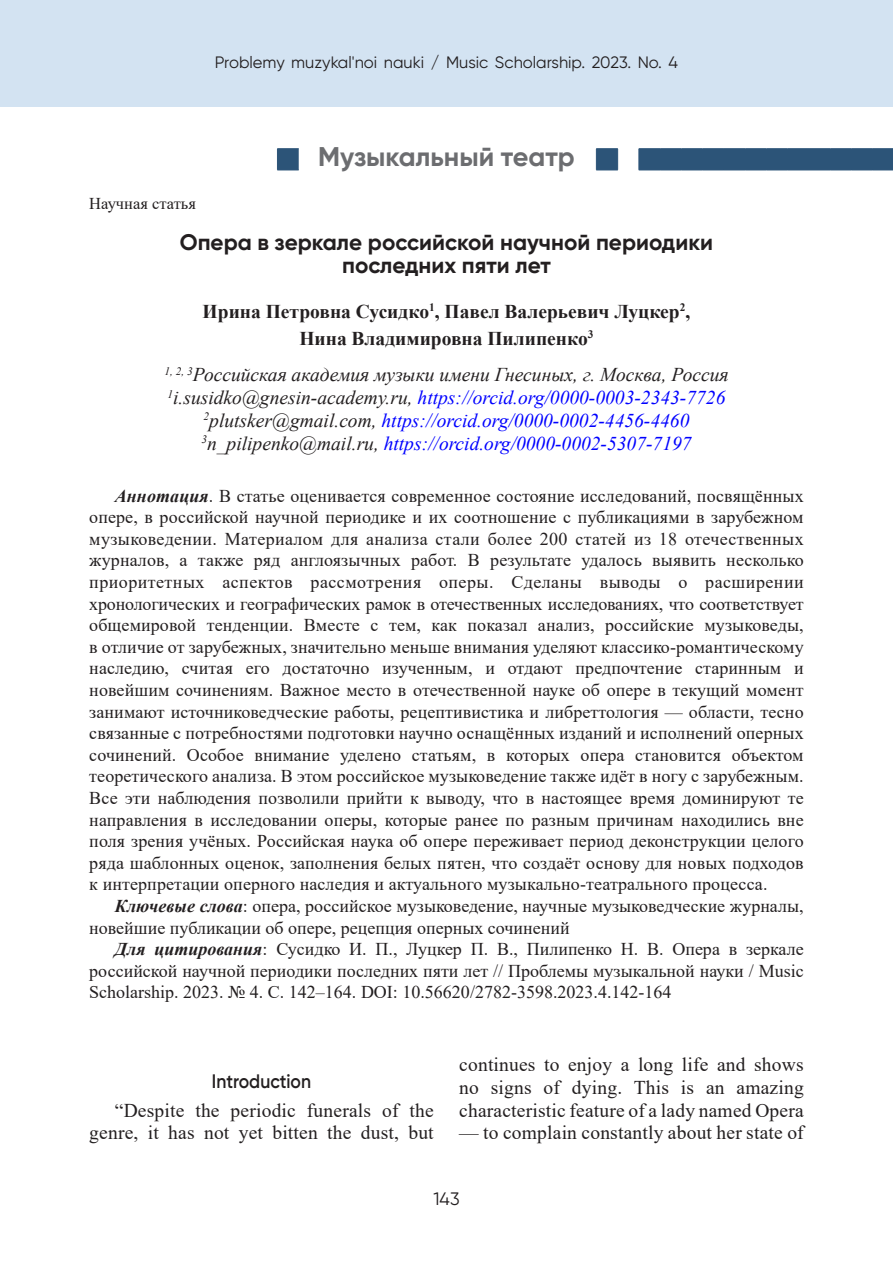
<style>
.page{position:relative;width:893px;height:1263px;background:#fff}
.page>*{position:absolute;margin:0;border:0;box-sizing:border-box;transform-origin:0 0}
.Рубрика{font:700 27px "Gilroy";color:#6c6d70}
.Заголовок{font:700 22.5px "Gilroy";color:#231f20}
.Текст{font:19.5px/22.8px "Times New Roman";letter-spacing:.01em;color:#231f20;text-align:right}
.Академия{font:italic 19.5px "Times New Roman";color:#00f}
.Автор{font:700 19.5px "Times New Roman";color:#231f20}
.Академия-2{font:italic 19.5px "Times New Roman";color:#231f20}
.Глава1{font:600 19.5px "Gilroy";color:#231f20;scale:.9 1}
.Литература{font:18px/21.6px "Times New Roman";color:#231f20;text-align:justify}
.t1{font:18px "Gilroy";color:#231f20}
.t2{font:16.5px "Gilroy";color:#231f20}
.Удк{font:16.5px "Times New Roman";color:#231f20}
.s1{color:#231f20}
.s2{font-weight:700;font-style:italic}
</style>
<div class="page">
<div style="left:0;top:0;width:893px;height:107px;background:#d3e3f2"></div>
<svg style="left:277px;top:148px;width:616px;height:23px"></svg>
<p class="t2" style="left:215px;top:53px;width:465px">Problemy muzykal'noi nauki / Music Scholarship. 2023. No. 4</p>
<p class="Рубрика" style="left:318px;top:140px;width:258px">Музыкальный театр</p>
<p class="Удк" style="left:89px;top:192px;width:108px">Научная статья</p>
<p class="Заголовок" style="left:180px;top:228px;width:535px">Опера в зеркале российской научной периодики</p>
<p class="Заголовок" style="left:342px;top:251px;width:210px">последних пяти лет</p>
<p class="Автор" style="left:203px;top:297px;width:489px">Ирина Петровна Сусидко<sup>1</sup>, Павел Валерьевич Луцкер<sup>2</sup>,</p>
<p class="Автор" style="left:299px;top:324px;width:296px">Нина Владимировна Пилипенко<sup>3</sup></p>
<p class="Академия-2" style="left:164px;top:361px;width:566px"><sup>1,</sup> <sup>2,</sup> <sup>3</sup>Российская академия музыки имени Гнесиных, г. Москва, Россия</p>
<p class="Академия" style="left:168px;top:384px;width:559px"><sup>1</sup><span class="s1">i.susidko@gnesin-academy.ru,</span> https://orcid.org/0000-0003-2343-7726</p>
<p class="Академия" style="left:204px;top:407px;width:487px"><sup>2</sup><span class="s1">plutsker@gmail.com,</span> https://orcid.org/0000-0002-4456-4460</p>
<p class="Академия" style="left:201px;top:430px;width:492px"><sup>3</sup><span class="s1">n_pilipenko@mail.ru,</span> https://orcid.org/0000-0002-5307-7197</p>
<p class="Литература" style="left:89px;top:484px;width:716px;text-indent:26px"><span class="s2">Аннотация</span>. В статье оценивается современное состояние исследований, посвящённых опере, в российской научной периодике и их соотношение с публикациями в зарубежном музыковедении. Материалом для анализа стали более 200 статей из 18 отечественных журналов, а также ряд англоязычных работ. В результате удалось выявить несколько приоритетных аспектов рассмотрения оперы. Сделаны выводы о расширении хронологических и географических рамок в отечественных исследованиях, что соответствует общемировой тенденции. Вместе с тем, как показал анализ, российские музыковеды, в отличие от зарубежных, значительно меньше внимания уделяют классико-романтическому наследию, считая его достаточно изученным, и отдают предпочтение старинным и новейшим сочинениям. Важное место в отечественной науке об опере в текущий момент занимают источниковедческие работы, рецептивистика и либреттология — области, тесно связанные с потребностями подготовки научно оснащённых изданий и исполнений оперных сочинений. Особое внимание уделено статьям, в которых опера становится объектом теоретического анализа. В этом российское музыковедение также идёт в ногу с зарубежным.<br>Все эти наблюдения позволили прийти к выводу, что в настоящее время доминируют те направления в исследовании оперы, которые ранее по разным причинам находились вне поля зрения учёных. Российская наука об опере переживает период деконструкции целого ряда шаблонных оценок, заполнения белых пятен, что создаёт основу для новых подходов к интерпретации оперного наследия и актуального музыкально-театрального процесса.</p>
<p class="Литература" style="left:89px;top:894px;width:716px;text-indent:26px"><span class="s2">Ключевые слова</span>: опера, российское музыковедение, научные музыковедческие журналы, новейшие публикации об опере, рецепция оперных сочинений</p>
<p class="Литература" style="left:89px;top:938px;width:716px;text-indent:26px"><span class="s2">Для цитирования</span>: Сусидко И. П., Луцкер П. В., Пилипенко Н. В. Опера в зеркале российской научной периодики последних пяти лет // Проблемы музыкальной науки / Music Scholarship. 2023. № 4. С. 142–164. DOI: 10.56620/2782-3598.2023.4.142-164</p>
<p class="Глава1" style="left:212px;top:1069px;width:112px">Introduction</p>
<p class="Текст" style="left:89px;top:1098px;width:346px">“Despite the periodic funerals of the genre, it has not yet bitten the dust, but</p>
<p class="Текст" style="left:459px;top:1052px;width:346px;text-align:justify">continues to enjoy a long life and shows no signs of dying. This is an amazing characteristic feature of a lady named Opera</p>
<p class="Текст" style="left:459px;top:1121px;width:346px">— to complain constantly about her state of</p>
<p class="t1" style="left:433px;top:1188px;width:28px">143</p>
</div>
